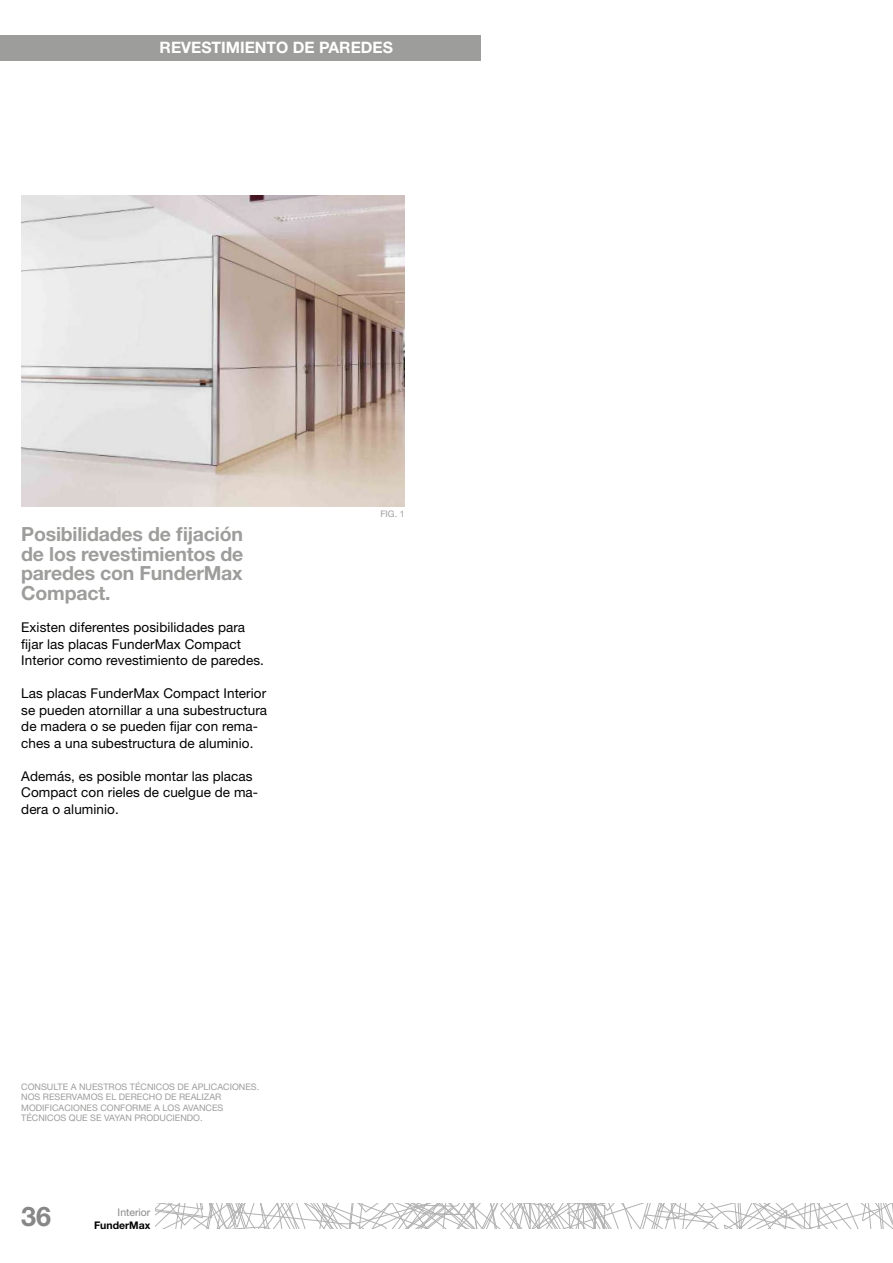
<style>
.page{position:relative;width:893px;height:1263px;background:#fff}
.page>*{position:absolute;margin:0;border:0;box-sizing:border-box;transform-origin:0 0}
.t1{font:700 27px "Helvetica Neue LT Pro";color:#878787}
.t2{font:700 19.5px/19.5px "Helvetica Neue LT Pro";letter-spacing:-.01em;color:#9d9d9c;text-align:justify}
.t3{font:700 15.75px "Helvetica Neue LT Pro";color:#fff}
.t4{font:13.5px/16.5px "Helvetica Neue LT Pro";letter-spacing:.005em;color:#000}
.t5{font:700 10.5px "Helvetica Neue LT Pro";color:#000}
.t6{font:10.5px "Helvetica Neue LT Pro";color:#8a8989}
.t7{font:9px/10.5px "Helvetica Neue LT Pro";color:#9d9d9c}
</style>
<div class="page">
<svg style="left:156px;top:1203px;width:737px;height:26px"></svg>
<img style="left:21px;top:196px;width:384px;height:310px">
<div style="left:0;top:35px;width:480px;height:26px;background:#9d9d9c"></div>
<p class="t3" style="left:160px;top:38px;width:235px">REVESTIMIENTO DE PAREDES</p>
<h2 class="t2" style="left:21px;top:524px;width:224px">Posibilidades de fijación de los revestimientos de paredes con FunderMax Compact.</h2>
<p class="t4" style="left:21px;top:619px;width:244px">Existen diferentes posibilidades para fijar las placas FunderMax Compact<br>Interior como revestimiento de paredes.</p>
<p class="t4" style="left:21px;top:685px;width:247px">Las placas FunderMax Compact Interior se pueden atornillar a una subestructura de madera o se pueden fijar con rema&shy;ches a una subestructura de aluminio.</p>
<p class="t4" style="left:21px;top:767px;width:238px">Además, es posible montar las placas<br>Compact con rieles de cuelgue de ma&shy;dera o aluminio.</p>
<p class="t7" style="left:21px;top:1081px;width:240px">CONSULTE A NUESTROS TÉCNICOS DE APLICACIONES.<br>NOS RESERVAMOS EL DERECHO DE REALIZAR MODIFICACIONES CONFORME A LOS AVANCES TÉCNICOS QUE SE VAYAN PRODUCIENDO.</p>
<h1 class="t1" style="left:21px;top:1199px;width:32px">36</h1>
<p class="t6" style="left:118px;top:1206px;width:34px">Interior</p>
<p class="t5" style="left:94px;top:1218px;width:58px">FunderMax</p>
<p class="t7" style="left:380px;top:508px;width:26px">FIG. 1</p>
</div>
